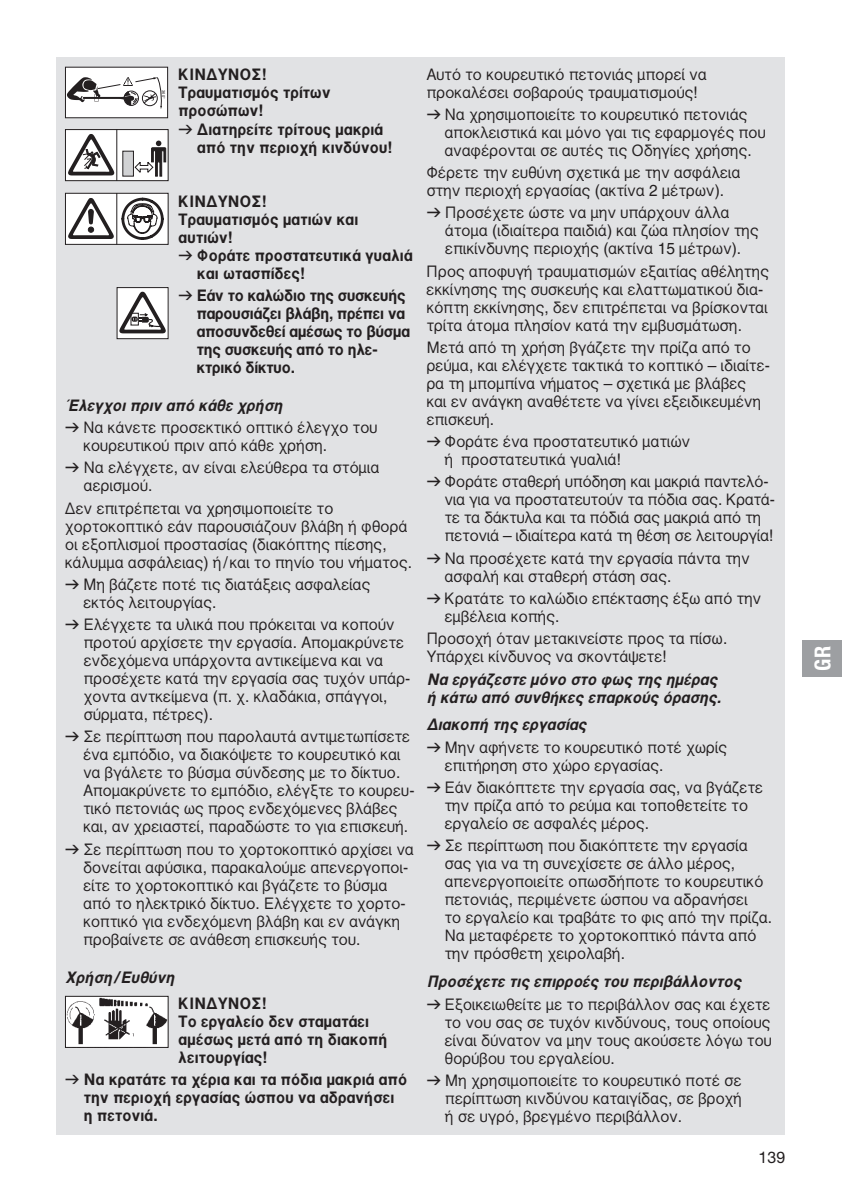
<style>
.page{position:relative;width:842px;height:1191px;background:#fff}
.page>*{position:absolute;margin:0;border:0;box-sizing:border-box;transform-origin:0 0}
.t1{font:22px "GARDENA Pro Bo Cond";color:#fff}
.t2{font:16px/18px "GARDENA Pro GRE Regular";color:#231f20}
.t3{font:16px/18px "GARDENA Pro GRE Bold";color:#231f20}
.t4{font:16px/18px "GARDENA Pro GRE Bo Ita";color:#231f20}
.t5{font:16px/18px "GARDENA Pro GRE Bold";letter-spacing:-.02em;color:#231f20}
.t6{font:16px "GARDENA Pro";color:#231f20}
.t7{font:4px "GARDENA Pro";color:#231f20}
.s1{font-family:"Formdruck"}
</style>
<div class="page">
<div style="left:57px;top:57px;width:728px;height:1077px;background:#e1e2e4"></div>
<div style="left:65px;top:67px;width:103px;height:51px;background:#fff"></div>
<svg style="left:67px;top:77px;width:95px;height:32px"></svg>
<div style="left:65px;top:67px;width:103px;height:51px;border:1px solid #231f20"></div>
<div style="left:65px;top:130px;width:103px;height:51px;background:#fff"></div>
<div style="left:65px;top:129px;width:103px;height:52px;border:1px solid #231f20"></div>
<hr style="left:116px;top:129px;width:1px;height:52px;background:#231f20">
<svg style="left:68px;top:134px;width:47px;height:41px"></svg>
<svg style="left:134px;top:141px;width:32px;height:35px"></svg>
<div style="left:122px;top:151px;width:12px;height:25px;background:#d1d2d4;border:1px solid #231f20"></div>
<div style="left:65px;top:193px;width:103px;height:51px;background:#fff"></div>
<div style="left:65px;top:193px;width:103px;height:52px;border:1px solid #231f20"></div>
<hr style="left:116px;top:193px;width:1px;height:52px;background:#231f20">
<svg style="left:68px;top:198px;width:46px;height:41px"></svg>
<svg style="left:121px;top:198px;width:43px;height:42px"></svg>
<div style="left:117px;top:287px;width:51px;height:52px;background:#fff"></div>
<div style="left:117px;top:287px;width:51px;height:52px;border:1px solid #231f20"></div>
<svg style="left:119px;top:292px;width:47px;height:41px"></svg>
<img style="left:67px;top:998px;width:99px;height:47px">
<div style="left:65px;top:996px;width:103px;height:51px;border:1px solid #231f20"></div>
<div style="left:802px;top:640px;width:40px;height:36px;background:#9d9fa2"></div>
<p class="t7" style="left:166px;top:90px;width:10px;rotate:90deg">360°</p>
<p class="t3" style="left:179px;top:65px;width:90px">ΚΙΝΔΥΝΟΣ!</p>
<p class="t3" style="left:179px;top:83px;width:154px">Τραυματισμός τρίτων</p>
<p class="t3" style="left:179px;top:102px;width:87px">προσώπων!</p>
<p class="t3" style="left:179px;top:120px;width:206px"><span class="s1">v</span> Διατηρείτε τρίτους μακριά</p>
<p class="t3" style="left:197px;top:138px;width:197px">από την περιοχή κινδύνου!</p>
<p class="t3" style="left:179px;top:192px;width:90px">ΚΙΝΔΥΝΟΣ!</p>
<p class="t3" style="left:179px;top:210px;width:181px">Τραυματισμός ματιών και</p>
<p class="t3" style="left:179px;top:228px;width:56px">αυτιών!</p>
<p class="t3" style="left:179px;top:246px;width:236px"><span class="s1">v</span> Φοράτε προστατευτικά γυαλιά</p>
<p class="t3" style="left:197px;top:264px;width:110px">και ωτασπίδες!</p>
<p class="t5" style="left:197px;top:286px;width:215px;text-indent:-18px"><span class="s1">v</span> Εάν το καλώδιο της συσκευής παρουσιάζει βλάβη, πρέπει να αποσυνδεθεί αμέσως το βύσμα της συσκευής από το ηλε&shy;κτρικό δίκτυο.</p>
<p class="t4" style="left:65px;top:396px;width:219px">Έλεγχοι πριν από κάθε χρήση</p>
<p class="t2" style="left:83px;top:418px;width:296px;text-indent:-18px"><span class="s1">v</span> Να κάνετε προσεκτικό οπτικό έλεγχο του κουρευτικού πριν από κάθε χρήση.</p>
<p class="t2" style="left:84px;top:459px;width:297px;text-indent:-19px"><span class="s1">v</span> Να ελέγχετε, αν είναι ελεύθερα τα στόμια αερισμού.</p>
<p class="t2" style="left:65px;top:499px;width:348px">Δεν επιτρέπεται να χρησιμοποιείτε το χορτοκοπτικό εάν παρουσιάζουν βλάβη ή φθορά οι εξοπλισμοί προστασίας (διακόπτης πίεσης, κάλυμμα ασφάλειας) ή/και το πηνίο του νήματος.</p>
<p class="t2" style="left:83px;top:575px;width:289px;text-indent:-18px"><span class="s1">v</span> Μη βάζετε ποτέ τις διατάξεις ασφαλείας εκτός λειτουργίας.</p>
<p class="t2" style="left:84px;top:615px;width:328px;text-indent:-19px"><span class="s1">v</span> Ελέγχετε τα υλικά που πρόκειται να κοπούν προτού αρχίσετε την εργασία. Απομακρύνετε ενδεχόμενα υπάρχοντα αντικείμενα και να προσέχετε κατά την εργασία σας τυχόν υπάρ&shy;χοντα αντκείμενα (π. χ. κλαδάκια, σπάγγοι, σύρματα, πέτρες).</p>
<p class="t2" style="left:83px;top:728px;width:333px;text-indent:-18px"><span class="s1">v</span> Σε περίπτωση που παρολαυτά αντιμετωπίσετε ένα εμπόδιο, να διακόψετε το κουρευτικό και να βγάλετε το βύσμα σύνδεσης με το δίκτυο.<br>Απομακρύνετε το εμπόδιο, ελέγξτε το κουρευ&shy;τικό πετονιάς ως προς ενδεχόμενες βλάβες και, αν χρειαστεί, παραδώστε το για επισκευή.</p>
<p class="t2" style="left:83px;top:840px;width:332px;text-indent:-18px"><span class="s1">v</span> Σε περίπτωση που το χορτοκοπτικό αρχίσει να δονείται αφύσικα, παρακαλούμε απενεργοποι&shy;είτε το χορτοκοπτικό και βγάζετε το βύσμα από το ηλεκτρικό δίκτυο. Ελέγχετε το χορτο&shy;κοπτικό για ενδεχόμενη βλάβη και εν ανάγκη προβαίνετε σε ανάθεση επισκευής του.</p>
<p class="t4" style="left:65px;top:968px;width:111px">Χρήση/Ευθύνη</p>
<p class="t3" style="left:179px;top:994px;width:210px">ΚΙΝΔΥΝΟΣ!<br>Το εργαλείο δεν σταματάει αμέσως μετά από τη διακοπή λειτουργίας!</p>
<p class="t3" style="left:84px;top:1070px;width:325px;text-indent:-19px"><span class="s1">v</span> Να κρατάτε τα χέρια και τα πόδια μακριά από την περιοχή εργασίας ώσπου να αδρανήσει η πετονιά.</p>
<p class="t2" style="left:427px;top:65px;width:282px">Αυτό το κουρευτικό πετονιάς μπορεί να προκαλέσει σοβαρούς τραυματισμούς!</p>
<p class="t2" style="left:445px;top:105px;width:323px;text-indent:-18px"><span class="s1">v</span> Να χρησιμοποιείτε το κουρευτικό πετονιάς αποκλειστικά και μόνο γαι τις εφαρμογές που αναφέρονται σε αυτές τις Οδηγίες χρήσης.</p>
<p class="t2" style="left:427px;top:163px;width:315px">Φέρετε την ευθύνη σχετικά με την ασφάλεια στην περιοχή εργασίας (ακτίνα 2 μέτρων).</p>
<p class="t2" style="left:445px;top:204px;width:315px;text-indent:-19px"><span class="s1">v</span> Προσέχετε ώστε να μην υπάρχουν άλλα άτομα (ιδιαίτερα παιδιά) και ζώα πλησίον της επικίνδυνης περιοχής (ακτίνα 15 μέτρων).</p>
<p class="t2" style="left:427px;top:262px;width:344px">Προς αποφυγή τραυματισμών εξαιτίας αθέλητης εκκίνησης της συσκευής και ελαττωματικού δια&shy;κόπτη εκκίνησης, δεν επιτρέπεται να βρίσκονται τρίτα άτομα πλησίον κατά την εμβυσμάτωση.</p>
<p class="t2" style="left:427px;top:338px;width:345px">Μετά από τη χρήση βγάζετε την πρίζα από το ρεύμα, και ελέγχετε τακτικά το κοπτικό – ιδιαίτε&shy;ρα τη μπομπίνα νήματος – σχετικά με βλάβες και εν ανάγκη αναθέτετε να γίνει εξειδικευμένη επισκευή.</p>
<p class="t2" style="left:445px;top:432px;width:247px;text-indent:-18px"><span class="s1">v</span> Φοράτε ένα προστατευτικό ματιών ή προστατευτικά γυαλιά!</p>
<p class="t2" style="left:445px;top:473px;width:332px;text-indent:-18px"><span class="s1">v</span> Φοράτε σταθερή υπόδηση και μακριά παντελό&shy;νια για να προστατευτούν τα πόδια σας. Κρατά&shy;τε τα δάκτυλα και τα πόδιά σας μακριά από τη πετονιά – ιδιαίτερα κατά τη θέση σε λειτουργία!</p>
<p class="t2" style="left:445px;top:549px;width:307px;text-indent:-18px"><span class="s1">v</span> Να προσέχετε κατά την εργασία πάντα την ασφαλή και σταθερή στάση σας.</p>
<p class="t2" style="left:445px;top:589px;width:318px;text-indent:-18px"><span class="s1">v</span> Κρατάτε το καλώδιο επέκτασης έξω από την εμβέλεια κοπής.</p>
<p class="t2" style="left:427px;top:629px;width:302px">Προσοχή όταν μετακινείστε προς τα πίσω.<br>Υπάρχει κίνδυνος να σκοντάψετε!</p>
<p class="t4" style="left:427px;top:670px;width:296px">Να εργάζεστε μόνο στο φως της ημέρας ή κάτω από συνθήκες επαρκούς όρασης.</p>
<p class="t4" style="left:427px;top:716px;width:161px">Διακοπή της εργασίας</p>
<p class="t2" style="left:445px;top:738px;width:284px;text-indent:-18px"><span class="s1">v</span> Μην αφήνετε το κουρευτικό ποτέ χωρίς επιτήρηση στο χώρο εργασίας.</p>
<p class="t2" style="left:445px;top:778px;width:320px;text-indent:-18px"><span class="s1">v</span> Εάν διακόπτετε την εργασία σας, να βγάζετε την πρίζα από το ρεύμα και τοποθετείτε το εργαλείο σε ασφαλές μέρος.</p>
<p class="t2" style="left:445px;top:836px;width:329px;text-indent:-18px"><span class="s1">v</span> Σε περίπτωση που διακόπτετε την εργασία σας για να τη συνεχίσετε σε άλλο μέρος, απενεργοποιείτε οπωσδήποτε το κουρευτικό πετονιάς, περιμένετε ώσπου να αδρανήσει<br>το εργαλείο και τραβάτε το φις από την πρίζα.<br>Να μεταφέρετε το χορτοκοπτικό πάντα από την πρόσθετη χειρολαβή.</p>
<p class="t4" style="left:427px;top:972px;width:316px">Προσέχετε τις επιρροές του περιβάλλοντος</p>
<p class="t2" style="left:445px;top:995px;width:329px;text-align:justify;text-indent:-18px"><span class="s1">v</span> Εξοικειωθείτε με το περιβάλλον σας και έχετε το νου σας σε τυχόν κινδύνους, τους οποίους είναι δύνατον να μην τους ακούσετε λόγω του θορύβου του εργαλείου.</p>
<p class="t2" style="left:445px;top:1071px;width:298px;text-align:justify;text-indent:-19px"><span class="s1">v</span> Μη χρησιμοποιείτε το κουρευτικό ποτέ σε περίπτωση κινδύνου καταιγίδας, σε βροχή ή σε υγρό, βρεγμένο περιβάλλον.</p>
<p class="t6" style="left:759px;top:1147px;width:28px">139</p>
<h1 class="t1" style="left:809px;top:670px;width:26px;rotate:-90deg">GR</h1>
</div>
